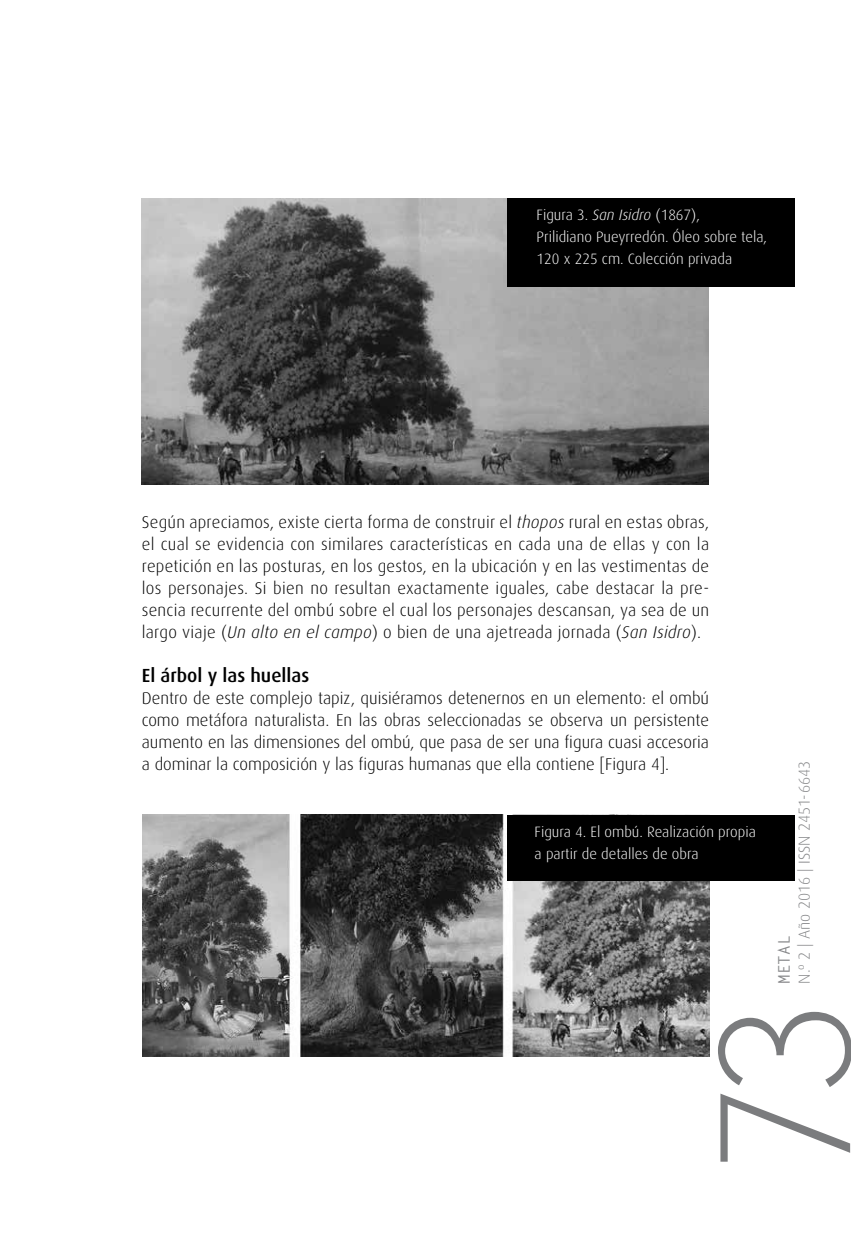
<style>
.page{position:relative;width:851px;height:1248px;background:#fff}
.page>*{position:absolute;margin:0;border:0;box-sizing:border-box;transform-origin:0 0}
.t1{font:180px "Letter Gothic Std";color:#7b7c7e}
.t2{font:500 19px "Dax";color:#000}
.t3{font:300 17px/22px "Dax";color:#000;text-align:justify}
.t4{font:300 16px "Dax";color:#87888a}
.t5{font:700 16px "Letter Gothic Std";color:#87888a}
.t6{font:300 15px/22px "Dax";color:#fff}
.s1{font-style:italic}
</style>
<div class="page">
<img style="left:141px;top:198px;width:567px;height:286px">
<img style="left:142px;top:814px;width:567px;height:242px">
<div style="left:507px;top:198px;width:287px;height:88px;background:#000"></div>
<div style="left:507px;top:814px;width:287px;height:66px;background:#000"></div>
<p class="t6" style="left:536px;top:204px;width:232px">Figura 3. <span class="s1">San Isidro</span> (1867),<br>Prilidiano Pueyrredón. Óleo sobre tela,<br>120 x 225 cm. Colección privada</p>
<p class="t3" style="left:142px;top:511px;width:569px">Según apreciamos, existe cierta forma de construir el <span class="s1">thopos</span> rural en estas obras, el cual se evidencia con similares características en cada una de ellas y con la repetición en las posturas, en los gestos, en la ubicación y en las vestimentas de los personajes. Si bien no resultan exactamente iguales, cabe destacar la pre&shy;sencia recurrente del ombú sobre el cual los personajes descansan, ya sea de un largo viaje (<span class="s1">Un alto en el campo</span>) o bien de una ajetreada jornada (<span class="s1">San Isidro</span>).</p>
<p class="t2" style="left:142px;top:665px;width:169px">El árbol y las huellas</p>
<p class="t3" style="left:142px;top:687px;width:568px">Dentro de este complejo tapiz, quisiéramos detenernos en un elemento: el ombú como metáfora naturalista. En las obras seleccionadas se observa un persistente aumento en las dimensiones del ombú, que pasa de ser una figura cuasi accesoria a dominar la composición y las figuras humanas que ella contiene [Figura 4].</p>
<p class="t6" style="left:534px;top:820px;width:223px">Figura 4. El ombú. Realización propia a partir de detalles de obra</p>
<p class="t4" style="left:795px;top:983px;width:224px;rotate:-90deg">N.º 2 | Año 2016 | ISSN 2451-6643</p>
<p class="t5" style="left:774px;top:983px;width:49px;rotate:-90deg">METAL</p>
<h1 class="t1" style="left:683px;top:1180px;width:187px;rotate:-90deg">73</h1>
</div>
